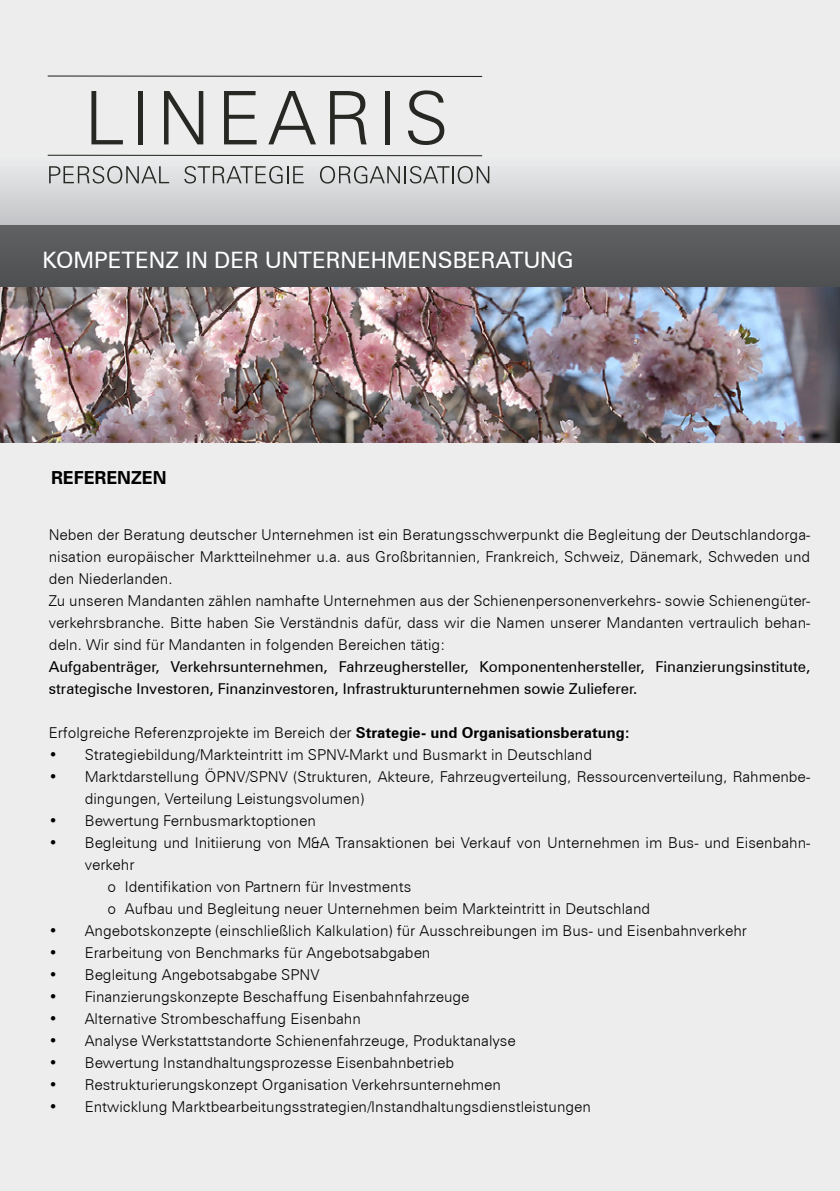
<style>
.page{position:relative;width:840px;height:1191px;background:#fff}
.page>*{position:absolute;margin:0;border:0;box-sizing:border-box;transform-origin:0 0}
.t1{font:22.6px "Zurich BT";color:#fff}
.t2{font:700 18px "Zurich BT";color:#000}
.t3{font:300 15px/22px "Zurich BT";color:#000;text-align:justify}
.t4{font:15px/22px "Zurich BT";color:#000}
.s1{font-weight:700}
</style>
<div class="page">
<div style="left:0;top:0;width:839px;height:1191px;background:#ededed"></div>
<svg style="left:0;top:155px;width:839px;height:70px"></svg>
<div style="left:0;top:225px;width:839px;height:64px;background:#575859"></div>
<hr style="left:48px;top:155px;width:434px;height:1px;background:#272724">
<hr style="left:48px;top:75px;width:434px;height:2px;background:#272724">
<svg style="left:91px;top:91px;width:32px;height:53px"></svg>
<div style="left:138px;top:91px;width:5px;height:53px;background:#272724"></div>
<svg style="left:164px;top:91px;width:39px;height:53px"></svg>
<svg style="left:224px;top:91px;width:32px;height:53px"></svg>
<svg style="left:268px;top:91px;width:48px;height:53px"></svg>
<svg style="left:330px;top:91px;width:36px;height:53px"></svg>
<div style="left:385px;top:91px;width:5px;height:53px;background:#272724"></div>
<svg style="left:408px;top:90px;width:36px;height:55px"></svg>
<svg style="left:49px;top:166px;width:120px;height:18px"></svg>
<svg style="left:184px;top:166px;width:119px;height:18px"></svg>
<svg style="left:320px;top:166px;width:169px;height:18px"></svg>
<img style="left:0;top:287px;width:839px;height:155px">
<p class="t1" style="left:43px;top:246px;width:532px">KOMPETENZ IN DER UNTERNEHMENSBERATUNG</p>
<p class="t2" style="left:51px;top:467px;width:117px">REFERENZEN</p>
<p class="t3" style="left:49px;top:523px;width:762px">Neben der Beratung deutscher Unternehmen ist ein Beratungsschwerpunkt die Begleitung der Deutschlandorga&shy;nisation europäischer Marktteilnehmer u.a. aus Großbritannien, Frankreich, Schweiz, Dänemark, Schweden und den Niederlanden.</p>
<p class="t3" style="left:49px;top:589px;width:762px">Zu unseren Mandanten zählen namhafte Unternehmen aus der Schienenpersonenverkehrs- sowie Schienengüter&shy;verkehrsbranche. Bitte haben Sie Verständnis dafür, dass wir die Namen unserer Mandanten vertraulich behan&shy;deln. Wir sind für Mandanten in folgenden Bereichen tätig:</p>
<p class="t4" style="left:49px;top:655px;width:762px">Aufgabenträger, Verkehrsunternehmen, Fahrzeughersteller, Komponentenhersteller, Finanzierungsinstitute, strategische Investoren, Finanzinvestoren, Infrastrukturunternehmen sowie Zulieferer.</p>
<p class="t3" style="left:49px;top:721px;width:583px">Erfolgreiche Referenzprojekte im Bereich der <span class="s1">Strategie- und Organisationsberatung:</span></p>
<p class="t3" style="left:49px;top:743px;width:544px">• Strategiebildung/Markteintritt im SPNV-Markt und Busmarkt in Deutschland</p>
<p class="t3" style="left:85px;top:765px;width:726px;text-indent:-36px">• Marktdarstellung ÖPNV/SPNV (Strukturen, Akteure, Fahrzeugverteilung, Ressourcenverteilung, Rahmenbe&shy;dingungen, Verteilung Leistungsvolumen)</p>
<p class="t3" style="left:49px;top:809px;width:268px">• Bewertung Fernbusmarktoptionen</p>
<p class="t3" style="left:85px;top:831px;width:726px;text-indent:-36px">• Begleitung und Initiierung von M&amp;A Transaktionen bei Verkauf von Unternehmen im Bus- und Eisenbahn&shy;verkehr</p>
<p class="t3" style="left:107px;top:875px;width:305px">o Identifikation von Partnern für Investments</p>
<p class="t3" style="left:107px;top:897px;width:544px">o Aufbau und Begleitung neuer Unternehmen beim Markteintritt in Deutschland</p>
<p class="t3" style="left:49px;top:919px;width:699px">• Angebotskonzepte (einschließlich Kalkulation) für Ausschreibungen im Bus- und Eisenbahnverkehr</p>
<p class="t3" style="left:49px;top:941px;width:383px">• Erarbeitung von Benchmarks für Angebotsabgaben</p>
<p class="t3" style="left:49px;top:963px;width:272px">• Begleitung Angebotsabgabe SPNV</p>
<p class="t3" style="left:49px;top:985px;width:422px">• Finanzierungskonzepte Beschaffung Eisenbahnfahrzeuge</p>
<p class="t3" style="left:49px;top:1007px;width:313px">• Alternative Strombeschaffung Eisenbahn</p>
<p class="t3" style="left:49px;top:1029px;width:468px">• Analyse Werkstattstandorte Schienenfahrzeuge, Produktanalyse</p>
<p class="t3" style="left:49px;top:1051px;width:406px">• Bewertung Instandhaltungsprozesse Eisenbahnbetrieb</p>
<p class="t3" style="left:49px;top:1073px;width:453px">• Restrukturierungskonzept Organisation Verkehrsunternehmen</p>
<p class="t3" style="left:49px;top:1095px;width:543px">• Entwicklung Marktbearbeitungsstrategien/Instandhaltungsdienstleistungen</p>
</div>
